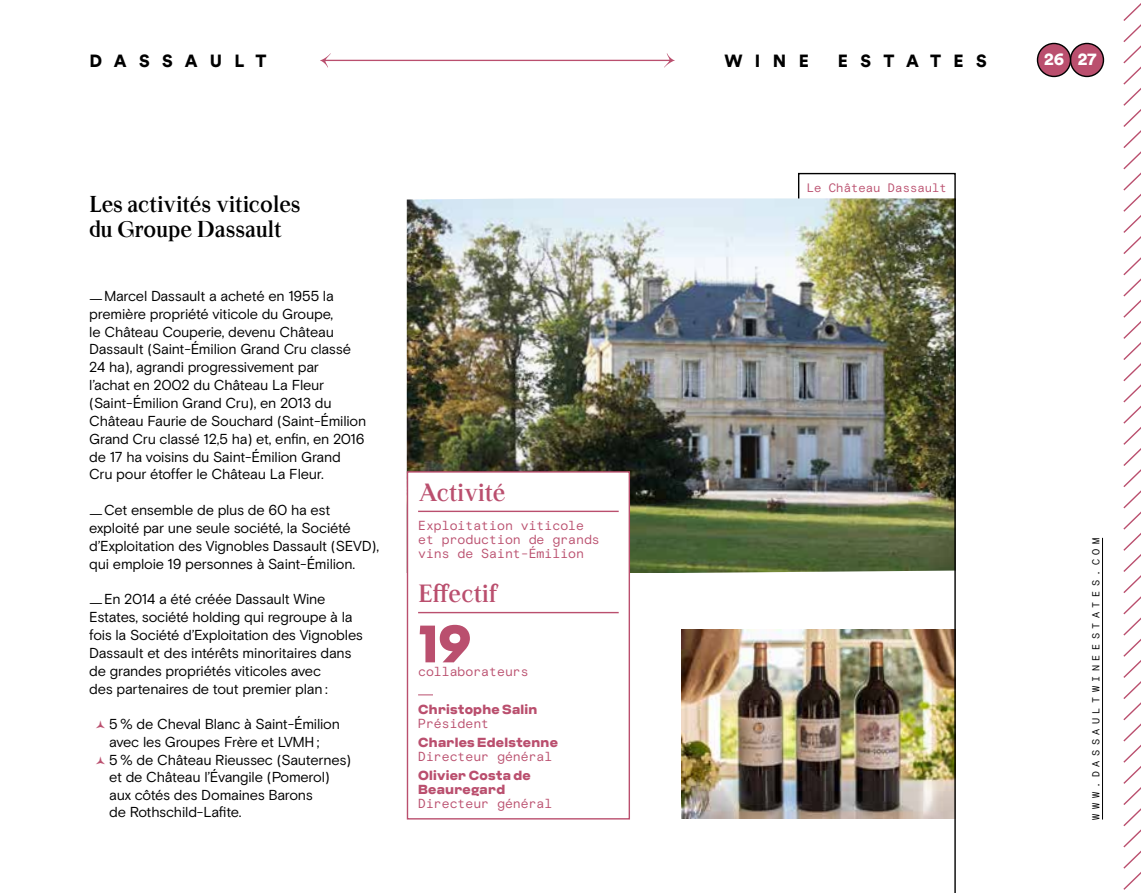
<style>
.page{position:relative;width:1141px;height:893px;background:#fff}
.page>*{position:absolute;margin:0;border:0;box-sizing:border-box;transform-origin:0 0}
.t1{font:800 52.5px "Criteria CF";color:#ba4f6e}
.t2{font:22.75px "AT Apoc Dark";letter-spacing:-.02em;color:#ba4f6e}
.t3{font:21px/25.2px "AT Apoc Dark";letter-spacing:-.02em;color:#000}
.t4{font:900 17.5px "Circular Std";letter-spacing:.71em;color:#000}
.t5{font:900 17.5px "Circular Std";letter-spacing:.69em;color:#000}
.t6{font:900 17.5px "Circular Std";color:#fff}
.t7{font:14.35px/17.8px "Basis Grotesque Pro";letter-spacing:-.02em;color:#000;scale:1.2 1}
.t8{font:14.35px/17.5px "Basis Grotesque Pro";letter-spacing:-.02em;color:#000}
.t9{font:13.12px/14px "Basis Grotesque Pro Mono";color:#ba4f6e}
.t10{font:800 13.12px/14px "Criteria CF";letter-spacing:.015em;color:#ba4f6e}
.t11{font:12.25px "Basis Grotesque Pro Mono";color:#ba4f6e}
.t12{font:10.15px "Basis Grotesque Pro Mono";letter-spacing:.44em;color:#000}
</style>
<div class="page">
<div style="left:798px;top:173px;width:158px;height:27px;border:1px solid #000"></div>
<img style="left:407px;top:198px;width:547px;height:375px">
<hr style="left:1102px;top:538px;width:1px;height:281px;background:#000">
<div style="left:407px;top:472px;width:222px;height:347px;background:#fff"></div>
<hr style="left:418px;top:511px;width:201px;height:1px;background:#ba4f6e">
<hr style="left:418px;top:612px;width:201px;height:1px;background:#ba4f6e">
<svg style="left:418px;top:694px;width:15px;height:1px"></svg>
<div style="left:407px;top:471px;width:223px;height:348px;border:1px solid #ba4f6e"></div>
<img style="left:682px;top:630px;width:272px;height:189px">
<hr style="left:954px;top:198px;width:2px;height:695px;background:#000">
<div style="left:1070px;top:43px;width:33px;height:33px;background:#ba4f6e;border-radius:50%"></div>
<div style="left:1070px;top:43px;width:34px;height:34px;border:1px solid #000;border-radius:50%"></div>
<div style="left:1037px;top:43px;width:33px;height:33px;background:#ba4f6e;border-radius:50%"></div>
<div style="left:1037px;top:43px;width:34px;height:34px;border:1px solid #000;border-radius:50%"></div>
<svg style="left:320px;top:53px;width:355px;height:14px"></svg>
<svg style="left:1123px;top:3px;width:18px;height:887px"></svg>
<p class="t5" style="left:89px;top:50px;width:179px">DASSAULT</p>
<p class="t4" style="left:724px;top:50px;width:86px">WINE</p>
<p class="t4" style="left:838px;top:50px;width:150px">ESTATES</p>
<p class="t6" style="left:1044px;top:47px;width:54px">26 27</p>
<h3 class="t3" style="left:89px;top:191px;width:213px">Les activités viticoles du Groupe Dassault</h3>
<p class="t7" style="left:89px;top:287px;width:232px">—Marcel Dassault a acheté en 1955 la première propriété viticole du Groupe,<br>le Château Couperie, devenu Château Dassault (Saint-Émilion Grand Cru classé 24 ha), agrandi progressivement par<br>l’achat en 2002 du Château La Fleur (Saint‑Émilion Grand Cru), en 2013 du Château Faurie de Souchard (Saint-Émilion Grand Cru classé 12,5 ha) et, enfin, en 2016 de 17 ha voisins du Saint-Émilion Grand Cru pour étoffer le Château La Fleur.</p>
<p class="t7" style="left:89px;top:501px;width:243px">—Cet ensemble de plus de 60 ha est exploité par une seule société, la Société d’Exploitation des Vignobles Dassault (SEVD), qui emploie 19 personnes à Saint-Émilion.</p>
<p class="t7" style="left:89px;top:590px;width:230px">—En 2014 a été créée Dassault Wine Estates, société holding qui regroupe à la fois la Société d’Exploitation des Vignobles Dassault et des intérêts minoritaires dans de grandes propriétés viticoles avec<br>des partenaires de tout premier plan :</p>
<p class="t8" style="left:109px;top:715px;width:244px">5 % de Cheval Blanc à Saint-Émilion avec les Groupes Frère et LVMH ;<br>5 % de Château Rieussec (Sauternes) et de Château l’Évangile (Pomerol) aux côtés des Domaines Barons<br>de Rothschild-Lafite.</p>
<h2 class="t2" style="left:418px;top:477px;width:89px">Activité</h2>
<p class="t9" style="left:418px;top:518px;width:183px">Exploitation viticole et production de grands vins de Saint-Émilion</p>
<h2 class="t2" style="left:418px;top:578px;width:81px">Effectif</h2>
<h1 class="t1" style="left:418px;top:613px;width:55px">19</h1>
<p class="t9" style="left:418px;top:665px;width:112px">collaborateurs</p>
<p class="t10" style="left:418px;top:703px;width:121px">Christophe Salin</p>
<p class="t9" style="left:418px;top:717px;width:73px">Président</p>
<p class="t10" style="left:418px;top:736px;width:141px">Charles Edelstenne</p>
<p class="t9" style="left:418px;top:750px;width:136px">Directeur général</p>
<p class="t10" style="left:418px;top:769px;width:114px">Olivier Costa de<br>Beauregard</p>
<p class="t9" style="left:418px;top:796px;width:136px">Directeur général</p>
<p class="t11" style="left:807px;top:180px;width:142px">Le Château Dassault</p>
<p class="t12" style="left:1090px;top:819px;width:283px;rotate:-90deg">WWW.DASSAULTWINEESTATES.COM</p>
</div>
